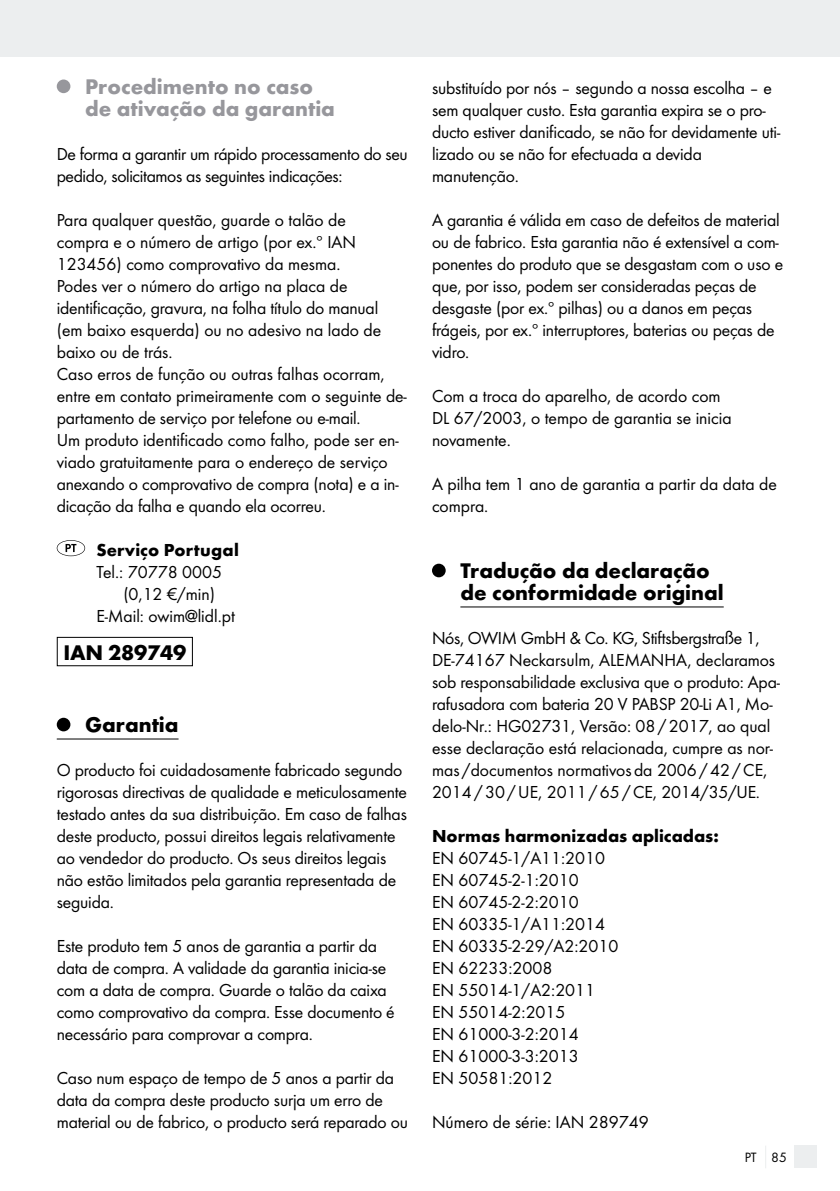
<style>
.page{position:relative;width:840px;height:1191px;background:#fff}
.page>*{position:absolute;margin:0;border:0;box-sizing:border-box;transform-origin:0 0}
.t1{font:700 22px/22px "Futura";color:#000}
.t2{font:700 22px/22px "Futura";color:#97979c}
.t3{font:18px/22px "Futura Boo";letter-spacing:-.01em;color:#000}
.t4{font:700 18px "Futura";color:#000}
.t5{font:14px "Futura Boo";color:#000}
</style>
<div class="page">
<div style="left:0;top:0;width:839px;height:57px;background:#eceeef"></div>
<div style="left:794px;top:1145px;width:22px;height:23px;background:#eceeef"></div>
<hr style="left:57px;top:738px;width:121px;height:1px;background:#000">
<div style="left:57px;top:79px;width:13px;height:14px;background:#97979c;border-radius:50%"></div>
<svg style="left:57px;top:540px;width:28px;height:16px"></svg>
<div style="left:57px;top:637px;width:136px;height:29px;border:1px solid #000"></div>
<div style="left:57px;top:717px;width:13px;height:14px;background:#000;border-radius:50%"></div>
<hr style="left:460px;top:606px;width:263px;height:1px;background:#000">
<div style="left:432px;top:563px;width:13px;height:14px;background:#000;border-radius:50%"></div>
<p class="t2" style="left:85px;top:75px;width:251px">Procedimento no caso de ativação da garantia</p>
<p class="t3" style="left:57px;top:143px;width:352px">De forma a garantir um rápido processamento do seu pedido, solicitamos as seguintes indicações:</p>
<p class="t3" style="left:57px;top:209px;width:351px">Para qualquer questão, guarde o talão de<br>compra e o número de artigo (por ex.º IAN 123456) como comprovativo da mesma.<br>Podes ver o número do artigo na placa de identificação, gravura, na folha título do manual (em baixo esquerda) ou no adesivo na lado de baixo ou de trás.<br>Caso erros de função ou outras falhas ocorram, entre em contato primeiramente com o seguinte de&shy;partamento de serviço por telefone ou e-mail.<br>Um produto identificado como falho, pode ser en&shy;viado gratuitamente para o endereço de serviço anexando o comprovativo de compra (nota) e a in&shy;dicação da falha e quando ela ocorreu.</p>
<p class="t4" style="left:96px;top:539px;width:144px">Serviço Portugal</p>
<p class="t3" style="left:96px;top:561px;width:127px">Tel.: 70778 0005</p>
<p class="t3" style="left:123px;top:583px;width:93px">(0,12 €/min)</p>
<p class="t3" style="left:96px;top:605px;width:140px">E-Mail: owim@lidl.pt</p>
<p class="t1" style="left:63px;top:641px;width:124px">IAN 289749</p>
<p class="t1" style="left:85px;top:713px;width:95px">Garantia</p>
<p class="t3" style="left:57px;top:759px;width:351px">O producto foi cuidadosamente fabricado segundo rigorosas directivas de qualidade e meticulosamente testado antes da sua distribuição. Em caso de falhas deste producto, possui direitos legais relativamente ao vendedor do producto. Os seus direitos legais não estão limitados pela garantia representada de seguida.</p>
<p class="t3" style="left:57px;top:935px;width:339px">Este produto tem 5 anos de garantia a partir da data de compra. A validade da garantia inicia-se com a data de compra. Guarde o talão da caixa como comprovativo da compra. Esse documento é necessário para comprovar a compra.</p>
<p class="t3" style="left:57px;top:1067px;width:352px">Caso num espaço de tempo de 5 anos a partir da data da compra deste producto surja um erro de material ou de fabrico, o producto será reparado ou</p>
<p class="t3" style="left:432px;top:77px;width:349px">substituído por nós – segundo a nossa escolha – e sem qualquer custo. Esta garantia expira se o pro&shy;ducto estiver danificado, se não for devidamente uti&shy;lizado ou se não for efectuada a devida manutenção.</p>
<p class="t3" style="left:432px;top:209px;width:352px">A garantia é válida em caso de defeitos de material ou de fabrico. Esta garantia não é extensível a com&shy;ponentes do produto que se desgastam com o uso e que, por isso, podem ser consideradas peças de desgaste (por ex.º pilhas) ou a danos em peças frágeis, por ex.º interruptores, baterias ou peças de vidro.</p>
<p class="t3" style="left:432px;top:385px;width:301px">Com a troca do aparelho, de acordo com<br>DL 67/2003, o tempo de garantia se inicia novamente.</p>
<p class="t3" style="left:432px;top:473px;width:346px">A pilha tem 1 ano de garantia a partir da data de compra.</p>
<p class="t1" style="left:460px;top:559px;width:265px">Tradução da declaração de conformidade original</p>
<p class="t3" style="left:432px;top:627px;width:349px">Nós, OWIM GmbH &amp; Co. KG, Stiftsbergstraße 1, DE-74167 Neckarsulm, ALEMANHA, declaramos sob responsabilidade exclusiva que o produto: Apa&shy;rafusadora com bateria 20 V PABSP 20-Li A1, Mo&shy;delo-Nr.: HG02731, Versão: 08/2017, ao qual esse declaração está relacionada, cumpre as nor&shy;mas /documentos normativosda 2006/42/CE, 2014/30/UE, 2011/65/CE, 2014/35/UE.</p>
<p class="t4" style="left:432px;top:825px;width:288px">Normas harmonizadas aplicadas:</p>
<p class="t3" style="left:432px;top:847px;width:188px">EN 60745-1/A11:2010<br>EN 60745-2-1:2010<br>EN 60745-2-2:2010<br>EN 60335-1/A11:2014<br>EN 60335-2-29/A2:2010<br>EN 62233:2008<br>EN 55014-1/A2:2011<br>EN 55014-2:2015<br>EN 61000-3-2:2014<br>EN 61000-3-3:2013<br>EN 50581:2012</p>
<p class="t3" style="left:432px;top:1111px;width:218px">Número de série: IAN 289749</p>
<p class="t5" style="left:744px;top:1149px;width:43px">PT 85</p>
</div>
